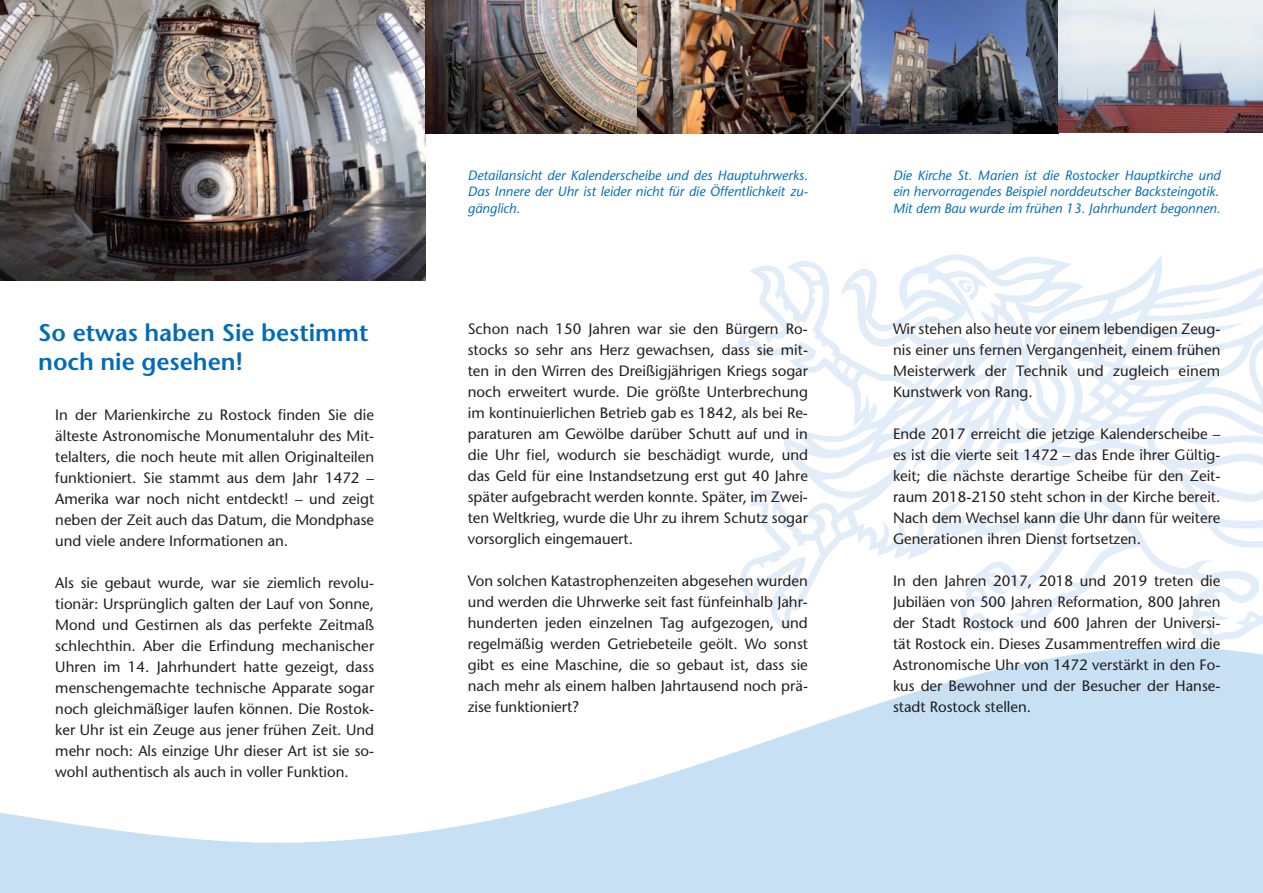
<style>
.page{position:relative;width:1263px;height:893px;background:#fff}
.page>*{position:absolute;margin:0;border:0;box-sizing:border-box;transform-origin:0 0}
.t1{font:600 24px/28.8px "Stone Sans";color:#006cb7}
.t2{font:15px/21px "Stone Sans";color:#231f20;text-align:justify}
.t3{font:italic 13.5px/16.2px "Stone Sans";color:#006cb7;text-align:justify}
</style>
<div class="page">
<svg style="left:740px;top:358px;width:523px;height:271px"></svg>
<svg style="left:738px;top:254px;width:525px;height:104px"></svg>
<img style="left:0;top:0;width:425px;height:281px">
<img style="left:425px;top:0;width:838px;height:133px">
<h1 class="t1" style="left:38px;top:318px;width:332px">So etwas haben Sie bestimmt noch nie gesehen!</h1>
<p class="t2" style="left:55px;top:405px;width:320px">In der Marienkirche zu Rostock finden Sie die älteste Astronomische Monumentaluhr des Mit&shy;telalters, die noch heute mit allen Originalteilen funktioniert. Sie stammt aus dem Jahr 1472 – Amerika war noch nicht entdeckt! – und zeigt neben der Zeit auch das Datum, die Mondphase und viele andere Informationen an.</p>
<p class="t2" style="left:55px;top:573px;width:320px">Als sie gebaut wurde, war sie ziemlich revolu&shy;tionär: Ursprünglich galten der Lauf von Sonne, Mond und Gestirnen als das perfekte Zeitmaß schlechthin. Aber die Erfindung mechanischer Uhren im 14. Jahrhundert hatte gezeigt, dass menschengemachte technische Apparate sogar noch gleichmäßiger laufen können. Die Rostoc&shy;ker Uhr ist ein Zeuge aus jener frühen Zeit. Und mehr noch: Als einzige Uhr dieser Art ist sie so&shy;wohl authentisch als auch in voller Funktion.</p>
<p class="t3" style="left:468px;top:167px;width:342px">Detailansicht der Kalenderscheibe und des Hauptuhrwerks.<br>Das Innere der Uhr ist leider nicht für die Öffentlichkeit zu&shy;gänglich.</p>
<p class="t3" style="left:893px;top:167px;width:329px">Die Kirche St. Marien ist die Rostocker Hauptkirche und ein hervorragendes Beispiel norddeutscher Backsteingotik.<br>Mit dem Bau wurde im frühen 13. Jahrhundert begonnen.</p>
<p class="t2" style="left:468px;top:319px;width:342px">Schon nach 150 Jahren war sie den Bürgern Ro&shy;stocks so sehr ans Herz gewachsen, dass sie mit&shy;ten in den Wirren des Dreißigjährigen Kriegs sogar noch erweitert wurde. Die größte Unterbrechung im kontinuierlichen Betrieb gab es 1842, als bei Re&shy;paraturen am Gewölbe darüber Schutt auf und in die Uhr fiel, wodurch sie beschädigt wurde, und das Geld für eine Instandsetzung erst gut 40 Jahre später aufgebracht werden konnte. Später, im Zwei&shy;ten Weltkrieg, wurde die Uhr zu ihrem Schutz sogar vorsorglich eingemauert.</p>
<p class="t2" style="left:468px;top:571px;width:342px">Von solchen Katastrophenzeiten abgesehen wurden und werden die Uhrwerke seit fast fünfeinhalb Jahr&shy;hunderten jeden einzelnen Tag aufgezogen, und regelmäßig werden Getriebeteile geölt. Wo sonst gibt es eine Maschine, die so gebaut ist, dass sie nach mehr als einem halben Jahrtausend noch prä&shy;zise funktioniert?</p>
<p class="t2" style="left:893px;top:319px;width:329px">Wir stehen also heute vor einem lebendigen Zeug&shy;nis einer uns fernen Vergangenheit, einem frühen Meisterwerk der Technik und zugleich einem Kunstwerk von Rang.</p>
<p class="t2" style="left:893px;top:424px;width:329px">Ende 2017 erreicht die jetzige Kalenderscheibe – es ist die vierte seit 1472 – das Ende ihrer Gültig&shy;keit; die nächste derartige Scheibe für den Zeit&shy;raum 2018-2150 steht schon in der Kirche bereit.<br>Nach dem Wechsel kann die Uhr dann für weitere Generationen ihren Dienst fortsetzen.</p>
<p class="t2" style="left:893px;top:571px;width:329px">In den Jahren 2017, 2018 und 2019 treten die Jubiläen von 500 Jahren Reformation, 800 Jahren der Stadt Rostock und 600 Jahren der Universi&shy;tät Rostock ein. Dieses Zusammentreffen wird die Astronomische Uhr von 1472 verstärkt in den Fo&shy;kus der Bewohner und der Besucher der Hanse&shy;stadt Rostock stellen.</p>
</div>
